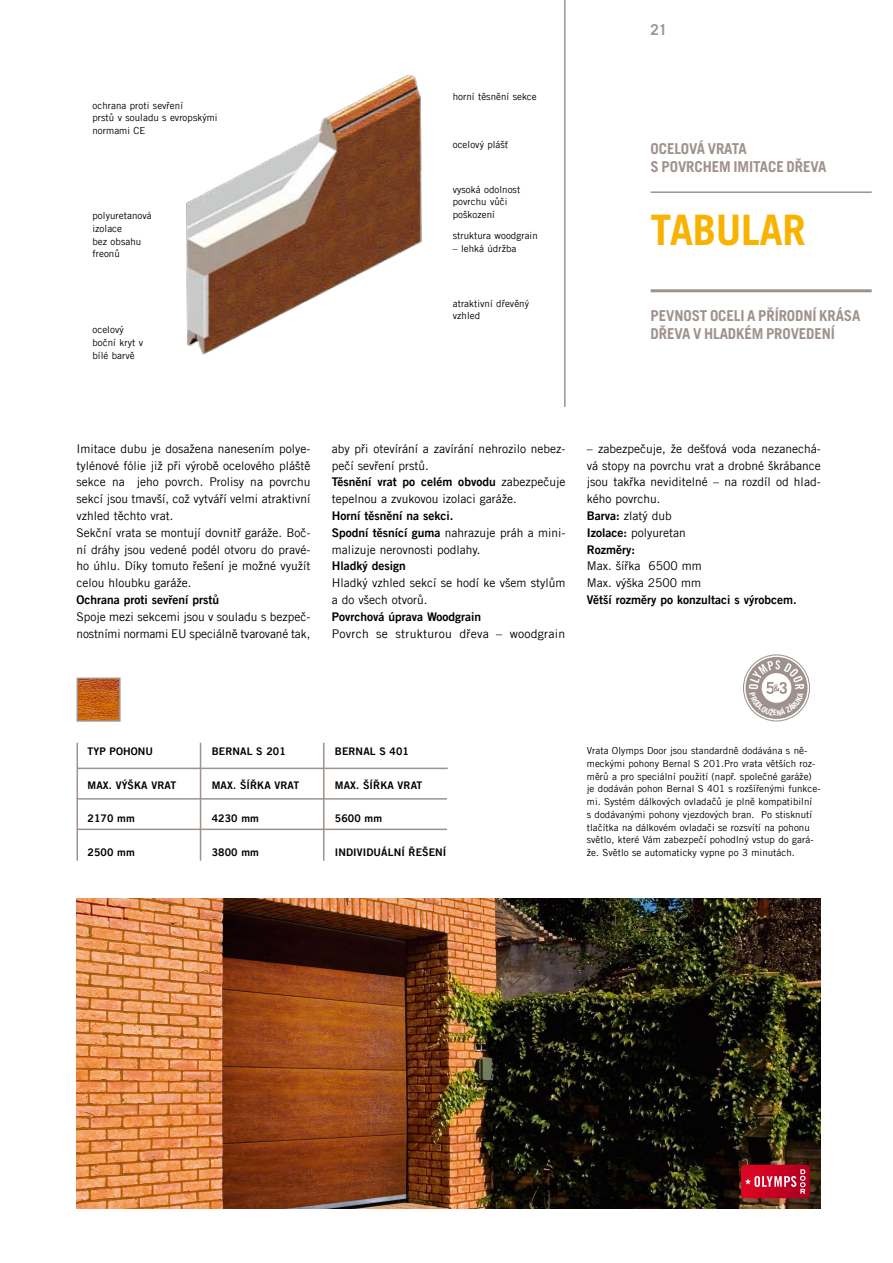
<style>
.page{position:relative;width:893px;height:1263px;background:#fff}
.page>*{position:absolute;margin:0;border:0;box-sizing:border-box;transform-origin:0 0}
.t1{font:700 42px "Trade Gothic LT Com";letter-spacing:-.01em;color:#f8b300}
.t2{font:700 15px/18px "Trade Gothic LT Com";letter-spacing:-.01em;color:#9f928d}
.t3{font:700 15px "Trade Gothic LT Com";color:#97979b}
.t4{font:12px/16.8px "Trade Gothic LT Com";color:#000}
.t5{font:12px "Trade Gothic LT Com Bd 2";color:#000}
.t6{font:12px "Trade Gothic LT Com";letter-spacing:.02em;color:#000}
.t7{font:10.5px "Trade Gothic LT Com Bd 2";letter-spacing:.01em;color:#000}
.t8{font:9.75px/12.8px "Trade Gothic LT Com";letter-spacing:.005em;color:#000}
.s1{font-family:"Trade Gothic LT Com"}
.s2{font-family:"Trade Gothic LT Com Bd 2"}
</style>
<div class="page">
<img style="left:187px;top:75px;width:235px;height:280px">
<img style="left:77px;top:899px;width:744px;height:310px">
<hr style="left:77px;top:743px;width:1px;height:118px;background:#9f928d">
<hr style="left:200px;top:743px;width:1px;height:118px;background:#9f928d">
<hr style="left:323px;top:743px;width:1px;height:118px;background:#9f928d">
<hr style="left:77px;top:798px;width:370px;height:2px;background:#9f928d">
<hr style="left:77px;top:828px;width:370px;height:2px;background:#9f928d">
<hr style="left:77px;top:768px;width:371px;height:1px;background:#9f928d">
<img style="left:80px;top:681px;width:38px;height:38px">
<div style="left:77px;top:678px;width:44px;height:44px;border:2px solid #9f928d"></div>
<hr style="left:564px;top:0;width:2px;height:407px;background:#9f928d">
<hr style="left:651px;top:289px;width:221px;height:3px;background:#9f928d">
<hr style="left:651px;top:191px;width:221px;height:2px;background:#9f928d">
<svg style="left:741px;top:1165px;width:69px;height:33px;background:#cd213e"></svg>
<svg style="left:743px;top:654px;width:67px;height:67px"></svg>
<p class="t8" style="left:92px;top:99px;width:127px">ochrana proti sevření<br>prstů v souladu s evropskými normami CE</p>
<p class="t8" style="left:92px;top:209px;width:61px">polyuretanová izolace<br>bez obsahu freonů</p>
<p class="t8" style="left:92px;top:323px;width:52px">ocelový boční kryt v bílé barvě</p>
<p class="t8" style="left:453px;top:90px;width:85px">horní těsnění sekce</p>
<p class="t8" style="left:453px;top:138px;width:57px">ocelový plášť</p>
<p class="t8" style="left:453px;top:183px;width:69px">vysoká odolnost povrchu vůči poškození</p>
<p class="t8" style="left:453px;top:229px;width:87px">struktura woodgrain</p>
<p class="t8" style="left:453px;top:242px;width:65px">– lehká údržba</p>
<p class="t8" style="left:453px;top:297px;width:78px">atraktivní dřevěný vzhled</p>
<p class="t3" style="left:651px;top:20px;width:18px">21</p>
<p class="t2" style="left:651px;top:139px;width:177px">OCE LOVÁ VRATA<br>S POVRCHEM IMITACE DŘEVA</p>
<h1 class="t1" style="left:651px;top:204px;width:157px">TABULAR</h1>
<p class="t2" style="left:651px;top:307px;width:211px">PEVNOST OCELI A PŘÍRODNÍ KRÁSA<br>DŘEVA V HLADKÉM PROVEDENÍ</p>
<p class="t4" style="left:77px;top:440px;width:235px">Imitace dubu je dosažena nanesením polye&shy;tylénové fólie již při výrobě ocelového pláště sekce na jeho povrch. Prolisy na povrchu sekcí jsou tmavší, což vytváří velmi atraktivní vzhled těchto vrat.<br>Sekční vrata se montují dovnitř garáže. Boč&shy;ní dráhy jsou vedené podél otvoru do pravé&shy;ho úhlu. Díky tomuto řešení je možné využít celou hloubku garáže.</p>
<p class="t5" style="left:77px;top:592px;width:144px">Ochrana proti sevření prstů</p>
<p class="t4" style="left:77px;top:608px;width:235px">Spoje mezi sekcemi jsou v souladu s bezpeč&shy;nostními normami EU speciálně tvarované tak,</p>
<p class="t4" style="left:332px;top:440px;width:235px">aby při otevírání a zavírání nehrozilo nebez&shy;pečí sevření prstů.</p>
<p class="t5" style="left:332px;top:475px;width:235px">Těsnění vrat po celém obvodu <span class="s1">zabezpečuje</span></p>
<p class="t4" style="left:332px;top:490px;width:187px">tepelnou a zvukovou izolaci garáže.</p>
<p class="t5" style="left:332px;top:508px;width:123px">Horní těsnění na sekci.</p>
<p class="t4" style="left:332px;top:524px;width:235px"><span class="s2">Spodní těsnící guma</span> nahrazuje práh a mini&shy;malizuje nerovnosti podlahy.</p>
<p class="t5" style="left:332px;top:559px;width:76px">Hladký design</p>
<p class="t4" style="left:332px;top:574px;width:235px">Hladký vzhled sekcí se hodí ke všem stylům a do všech otvorů.</p>
<p class="t5" style="left:332px;top:609px;width:151px">Povrchová úprava Woodgrain</p>
<p class="t6" style="left:332px;top:626px;width:235px">Povrch se strukturou dřeva – woodgrain</p>
<p class="t4" style="left:587px;top:440px;width:235px">– zabezpečuje, že dešťová voda nezanechá&shy;vá stopy na povrchu vrat a drobné škrábance jsou takřka neviditelné – na rozdíl od hlad&shy;kého povrchu.<br><span class="s2">Barva:</span> zlatý dub<br><span class="s2">Izolace:</span> polyuretan</p>
<p class="t5" style="left:587px;top:542px;width:50px">Rozměry:</p>
<p class="t4" style="left:587px;top:558px;width:117px">Max. šířka 6500 mm<br>Max. výška 2500 mm</p>
<p class="t5" style="left:587px;top:592px;width:211px">Větší rozměry po konzultaci s výrobcem.</p>
<p class="t7" style="left:88px;top:745px;width:67px">Typ pohonu</p>
<p class="t7" style="left:212px;top:745px;width:76px">BERNAL S 201</p>
<p class="t7" style="left:335px;top:745px;width:76px">BERNAL S 401</p>
<p class="t7" style="left:88px;top:778px;width:88px">max. výška vrat</p>
<p class="t7" style="left:212px;top:778px;width:87px">max. šíŘka vrat</p>
<p class="t7" style="left:335px;top:778px;width:87px">max. šíř ka vrat</p>
<p class="t7" style="left:87px;top:812px;width:49px">2170 mm</p>
<p class="t7" style="left:335px;top:846px;width:112px">INDIVIDUáLNÍ ŘEŠENÍ</p>
<p class="t7" style="left:212px;top:812px;width:49px">4230 mm</p>
<p class="t7" style="left:212px;top:846px;width:49px">3800 mm</p>
<p class="t7" style="left:335px;top:812px;width:49px">5600 mm</p>
<p class="t7" style="left:88px;top:846px;width:49px">2500 mm</p>
<p class="t8" style="left:587px;top:744px;width:235px">Vrata Olymps Door jsou standardně dodávána s ně&shy;meckými pohony Bernal S 201.Pro vrata větších roz&shy;měrů a pro speciální použití (např. společné garáže) je dodáván pohon Bernal S 401 s rozšířenými funkce&shy;mi. Systém dálkových ovladačů je plně kompatibilní<br>s dodávanými pohony vjezdových bran. Po stisknutí tlačítka na dálkovém ovladači se rozsvítí na pohonu světlo, které Vám zabezpečí pohodlný vstup do gará&shy;že. Světlo se automaticky vypne po 3 minutách.</p>
</div>
